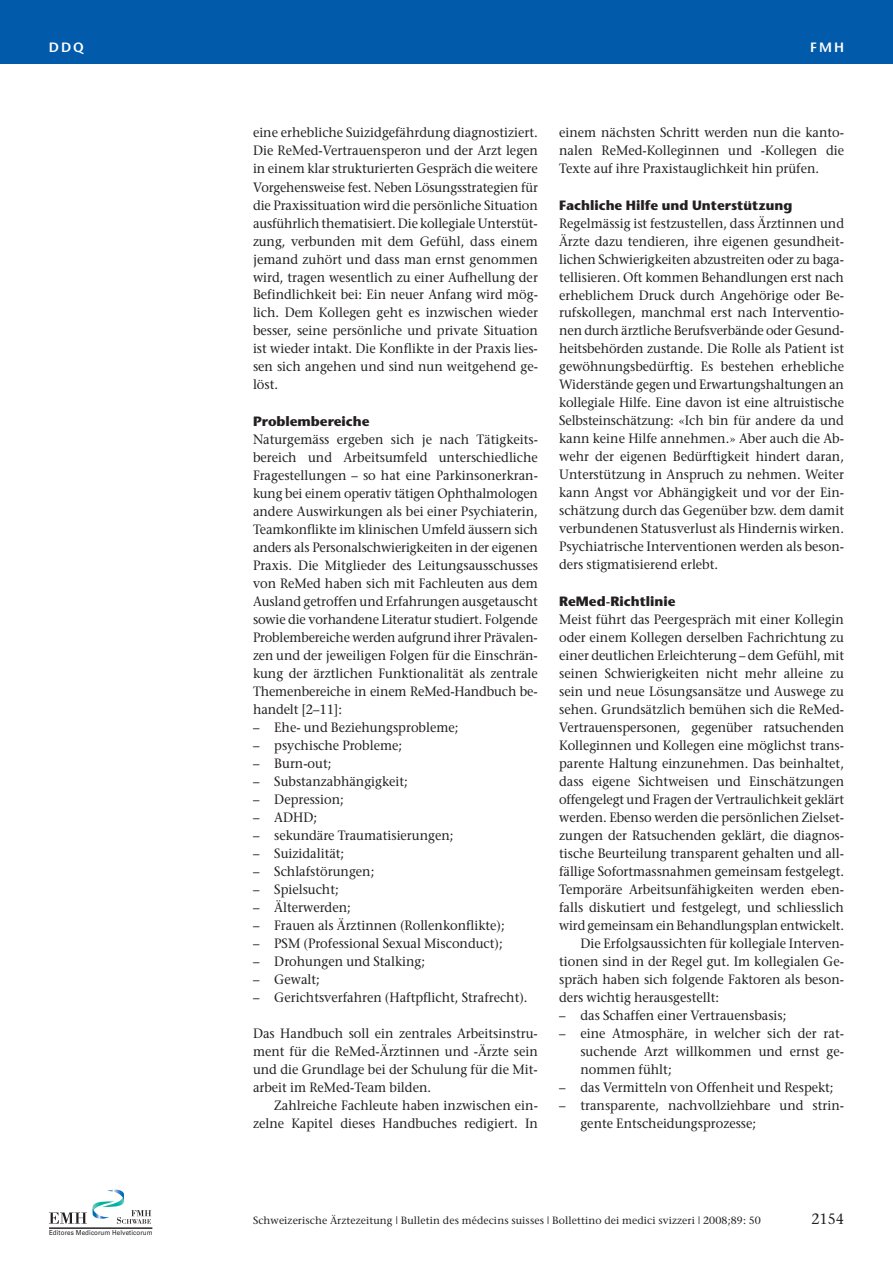
<style>
.page{position:relative;width:893px;height:1263px;background:#fff}
.page>*{position:absolute;margin:0;border:0;box-sizing:border-box;transform-origin:0 0}
.t1{font:15px "Stone Serif";color:#231f20;scale:.95 1}
.t2{font:13.5px/18px "Stone Serif";color:#231f20;text-align:justify;scale:.95 1}
.t3{font:700 13.5px "Stone Sans";color:#231f20}
.t4{font:13.5px "Stone Serif";color:#231f20;scale:.94 1}
.t5{font:600 13.5px "Stone Sans";letter-spacing:.15em;color:#fff}
.t6{font:10.5px "Stone Serif";letter-spacing:.01em;color:#231f20}
.t7{font:6.9px "Univers";letter-spacing:.015em;color:#231f20;scale:.9 1}
</style>
<div class="page">
<div style="left:0;top:0;width:893px;height:64px;background:#015aaa"></div>
<svg style="left:49px;top:1189px;width:102px;height:35px"></svg>
<hr style="left:49px;top:1228px;width:103px;height:1px;background:#231f20">
<p class="t5" style="left:49px;top:42px;width:37px">DDQ</p>
<p class="t5" style="left:810px;top:42px;width:35px">FMH</p>
<p class="t2" style="left:253px;top:125px;width:301px">eine erhebliche Suizidgefährdung diagnostiziert.<br>Die ReMed-Vertrauensperon und der Arzt legen in einem klar strukturierten Gespräch die weitere Vorgehensweise fest. Neben Lösungsstrategien für die Praxissituation wird die persönliche Situation ausführlich thematisiert. Die kollegiale Unterstüt&shy;zung, verbunden mit dem Gefühl, dass einem jemand zuhört und dass man ernst genommen wird, tragen wesentlich zu einer Aufhellung der Befindlichkeit bei: Ein neuer Anfang wird mög&shy;lich. Dem Kollegen geht es inzwischen wieder besser, seine persönliche und private Situation ist wieder intakt. Die Konflikte in der Praxis lies&shy;sen sich angehen und sind nun weitgehend ge&shy;löst.</p>
<p class="t3" style="left:253px;top:416px;width:118px">Problembereiche</p>
<p class="t2" style="left:253px;top:431px;width:301px">Naturgemäss ergeben sich je nach Tätigkeits - bereich und Arbeitsumfeld unterschiedliche Fragestellungen – so hat eine Parkinsonerkran&shy;kung bei einem operativ tätigen Ophthalmologen andere Auswirkungen als bei einer Psychiaterin, Teamkonflikte im klinischen Umfeld äussern sich anders als Personalschwierigkeiten in der eigenen Praxis. Die Mitglieder des Leitungsausschusses von ReMed haben sich mit Fachleuten aus dem Ausland getroffen und Erfahrungen ausgetauscht sowie die vorhandene Literatur studiert. Folgende Problembereiche werden aufgrund ihrer Prävalen&shy;zen und der jeweiligen Folgen für die Einschrän&shy;kung der ärztlichen Funktionalität als zentrale Themenbereiche in einem ReMed-Handbuch be&shy;handelt [2–11]:</p>
<p class="t2" style="left:253px;top:719px;width:218px">– Ehe- und Beziehungsprobleme;</p>
<p class="t2" style="left:253px;top:737px;width:159px">– psychische Probleme;</p>
<p class="t2" style="left:253px;top:755px;width:84px">– Burn-out;</p>
<p class="t2" style="left:253px;top:773px;width:165px">– Substanzabhängigkeit;</p>
<p class="t2" style="left:253px;top:791px;width:97px">– Depression;</p>
<p class="t2" style="left:253px;top:809px;width:69px">– ADHD;</p>
<p class="t2" style="left:253px;top:827px;width:213px">– sekundäre Traumatisierungen;</p>
<p class="t2" style="left:253px;top:845px;width:98px">– Suizidalität;</p>
<p class="t2" style="left:253px;top:863px;width:129px">– Schlafstörungen;</p>
<p class="t2" style="left:253px;top:881px;width:92px">– Spielsucht;</p>
<p class="t2" style="left:253px;top:899px;width:104px">– Älterwerden;</p>
<p class="t2" style="left:253px;top:917px;width:267px">– Frauen als Ärztinnen (Rollenkonflikte);</p>
<p class="t2" style="left:253px;top:935px;width:264px">– PSM (Professional Sexual Misconduct);</p>
<p class="t2" style="left:253px;top:953px;width:183px">– Drohungen und Stalking;</p>
<p class="t2" style="left:253px;top:971px;width:72px">– Gewalt;</p>
<p class="t2" style="left:253px;top:989px;width:291px">– Gerichtsverfahren (Haftpflicht, Strafrecht).</p>
<p class="t2" style="left:253px;top:1025px;width:301px">Das Handbuch soll ein zentrales Arbeitsinstru&shy;ment für die ReMed-Ärztinnen und -Ärzte sein und die Grundlage bei der Schulung für die Mit&shy;arbeit im ReMed-Team bilden.</p>
<p class="t2" style="left:253px;top:1097px;width:301px;text-align:right">Zahlreiche Fachleute haben inzwischen ein&shy;zelne Kapitel dieses Handbuches redigiert. In</p>
<p class="t2" style="left:559px;top:125px;width:301px">einem nächsten Schritt werden nun die kanto&shy;nalen ReMed-Kolleginnen und -Kollegen die Texte auf ihre Praxistauglichkeit hin prüfen.</p>
<p class="t3" style="left:559px;top:200px;width:235px">Fachliche Hilfe und Unterstützung</p>
<p class="t2" style="left:559px;top:215px;width:301px">Regelmässig ist festzustellen, dass Ärztinnen und Ärzte dazu tendieren, ihre eigenen gesundheit - lichen Schwierigkeiten abzustreiten oder zu baga - tellisieren. Oft kommen Behandlungen erst nach erheblichem Druck durch Angehörige oder Be&shy;rufskollegen, manchmal erst nach Interventio&shy;nen durch ärztliche Berufsverbände oder Gesund&shy;heitsbehörden zustande. Die Rolle als Patient ist gewöhnungsbedürftig. Es bestehen erhebliche Widerstände gegen und Erwartungshaltungen an kollegiale Hilfe. Eine davon ist eine altruistische Selbsteinschätzung: «Ich bin für andere da und kann keine Hilfe annehmen.» Aber auch die Ab&shy;wehr der eigenen Bedürftigkeit hindert daran, Unterstützung in Anspruch zu nehmen. Weiter kann Angst vor Abhängigkeit und vor der Ein&shy;schätzung durch das Gegenüber bzw. dem damit verbundenen Statusverlust als Hindernis wirken.<br>Psychiatrische Interventionen werden als beson&shy;ders stigmatisierend erlebt.</p>
<p class="t3" style="left:559px;top:596px;width:118px">ReMed-Richtlinie</p>
<p class="t2" style="left:559px;top:611px;width:301px">Meist führt das Peergespräch mit einer Kollegin</p>
<p class="t2" style="left:559px;top:629px;width:301px">oder einem Kollegen derselben Fachrichtung zu</p>
<p class="t2" style="left:559px;top:647px;width:301px">einer deutlichen Erleichterung – dem Gefühl, mit</p>
<p class="t2" style="left:559px;top:665px;width:301px">seinen Schwierigkeiten nicht mehr alleine zu</p>
<p class="t2" style="left:559px;top:683px;width:301px">sein und neue Lösungsansätze und Auswege zu</p>
<p class="t2" style="left:559px;top:701px;width:301px">sehen. Grundsätzlich bemühen sich die ReMed-</p>
<p class="t2" style="left:559px;top:719px;width:301px">Vertrauenspersonen, gegenüber ratsuchenden</p>
<p class="t2" style="left:559px;top:737px;width:301px">Kolleginnen und Kollegen eine möglichst trans-</p>
<p class="t2" style="left:559px;top:755px;width:301px">parente Haltung einzunehmen. Das beinhaltet,</p>
<p class="t2" style="left:559px;top:773px;width:301px">dass eigene Sichtweisen und Einschätzungen</p>
<p class="t2" style="left:559px;top:791px;width:301px">offengelegt und Fragen der Vertraulichkeit geklärt</p>
<p class="t2" style="left:559px;top:809px;width:301px">werden. Ebenso werden die persönlichen Zielset-</p>
<p class="t2" style="left:559px;top:827px;width:301px">zungen der Ratsuchenden geklärt, die diagnos -</p>
<p class="t2" style="left:559px;top:845px;width:301px">tische Beurteilung transparent gehalten und all-</p>
<p class="t2" style="left:559px;top:863px;width:301px">fällige Sofortmassnahmen gemeinsam festgelegt.</p>
<p class="t2" style="left:559px;top:881px;width:301px">Temporäre Arbeitsunfähigkeiten werden eben-</p>
<p class="t2" style="left:559px;top:899px;width:301px">falls diskutiert und festgelegt, und schliesslich</p>
<p class="t4" style="left:559px;top:920px;width:305px">wird gemeinsam ein Behandlungsplan entwickelt.</p>
<p class="t2" style="left:580px;top:935px;width:279px">Die Erfolgsaussichten für kollegiale Interven-</p>
<p class="t2" style="left:559px;top:953px;width:301px">tionen sind in der Regel gut. Im kollegialen Ge-</p>
<p class="t2" style="left:559px;top:971px;width:301px">spräch haben sich folgende Faktoren als beson-</p>
<p class="t2" style="left:559px;top:989px;width:170px">ders wichtig herausgestellt:</p>
<p class="t2" style="left:559px;top:1007px;width:241px">– das Schaffen einer Vertrauensbasis;</p>
<p class="t2" style="left:580px;top:1025px;width:279px;text-indent:-21px">– eine Atmosphäre, in welcher sich der rat - suchende Arzt willkommen und ernst ge&shy;nommen fühlt;</p>
<p class="t2" style="left:559px;top:1079px;width:290px">– das Vermitteln von Offenheit und Respekt;</p>
<p class="t2" style="left:580px;top:1097px;width:279px;text-indent:-21px">– transparente, nachvollziehbare und strin&shy;gente Entscheidungsprozesse;</p>
<p class="t7" style="left:49px;top:1229px;width:117px">Editores Medicorum Helveticorum</p>
<p class="t6" style="left:253px;top:1216px;width:509px">Schweizerische Ärztezeitung | Bulletin des médecins suisses | Bollettino dei medici svizzeri | 2008;89: 50</p>
<p class="t1" style="left:811px;top:1213px;width:36px">2154</p>
</div>
